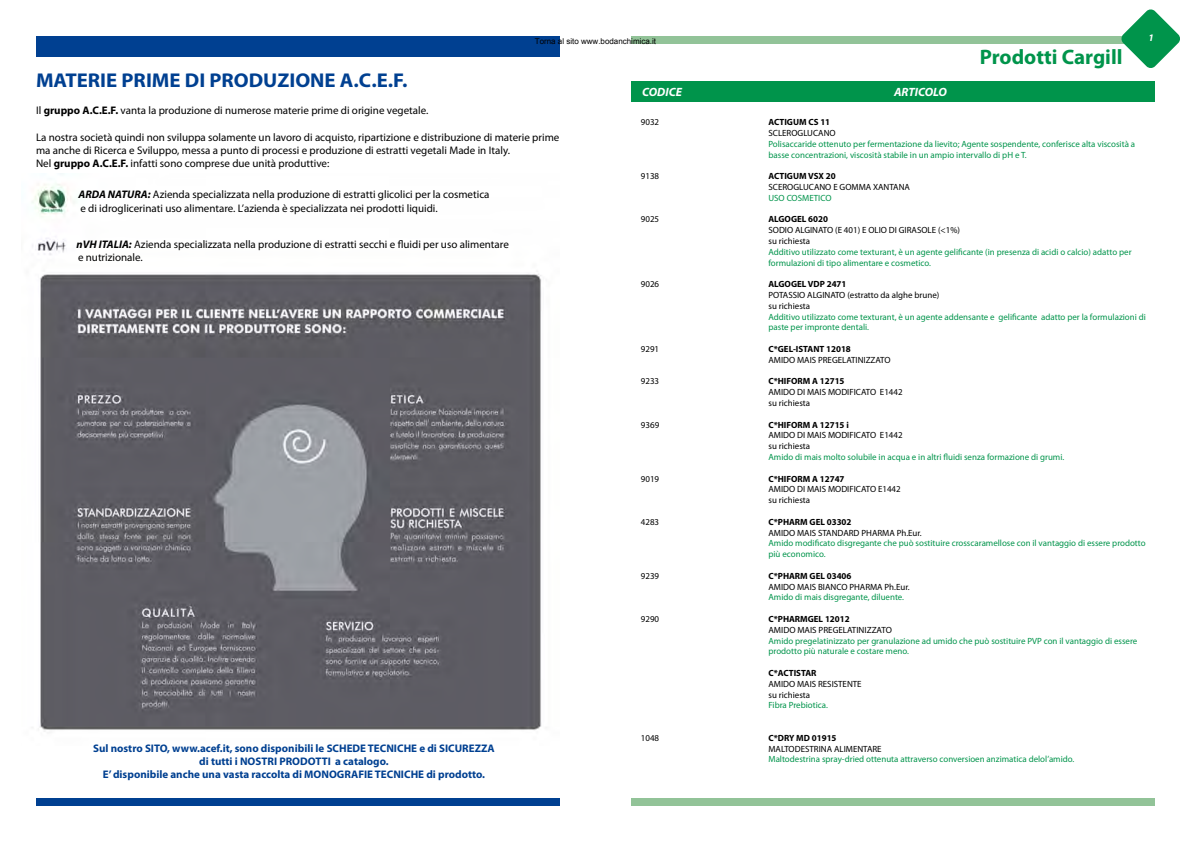
<style>
.page{position:relative;width:1191px;height:842px;background:#fff}
.page>*{position:absolute;margin:0;border:0;box-sizing:border-box;transform-origin:0 0}
.t1{font:700 21px "Myriad Pro";color:#00944b}
.t2{font:700 20px "Myriad Pro";color:#004091;scale:1.04 1}
.t3{font:italic 700 12px "Myriad Pro";color:#fff}
.t4{font:11px/13.2px "Myriad Pro";color:#000}
.t5{font:700 11px/13.2px "Myriad Pro";color:#004091;text-align:center}
.t6{font:italic 700 10px "Myriad Pro";color:#fff}
.t7{font:9px/10.8px "Myriad Pro";color:#00944b}
.t8{font:9px/10.8px "Myriad Pro";color:#000}
.t9{font:700 9px "Myriad Pro";color:#000}
.t10{font:8px "Arial";color:#000}
.s1{font-weight:700}
.s2{font-weight:700;font-style:italic}
</style>
<div class="page">
<img style="left:32px;top:173px;width:510px;height:559px">
<div style="left:631px;top:36px;width:505px;height:8px;background:#92c398"></div>
<svg style="left:1121px;top:9px;width:59px;height:59px"></svg>
<div style="left:631px;top:82px;width:524px;height:20px;background:#00944b"></div>
<div style="left:631px;top:798px;width:524px;height:8px;background:#92c398"></div>
<div style="left:36px;top:36px;width:523px;height:20px;background:#004091"></div>
<div style="left:36px;top:798px;width:523px;height:8px;background:#004091"></div>
<p class="t10" style="left:535px;top:36px;width:123px">Torna al sito www.bodanchimica.it</p>
<h1 class="t1" style="left:979px;top:43px;width:144px">Prodotti Cargill</h1>
<p class="t6" style="left:1148px;top:32px;width:7px">1</p>
<h2 class="t2" style="left:36px;top:67px;width:359px">MATERIE PRIME DI PRODUZIONE A.C.E.F.</h2>
<p class="t4" style="left:36px;top:104px;width:394px">Il <span class="s1">gruppo A.C.E.F.</span> vanta la produzione di numerose materie prime di origine vegetale.</p>
<p class="t4" style="left:36px;top:130px;width:525px">La nostra società quindi non sviluppa solamente un lavoro di acquisto, ripartizione e distribuzione di materie prime ma anche di Ricerca e Sviluppo, messa a punto di processi e produzione di estratti vegetali Made in Italy.<br>Nel <span class="s1">gruppo A.C.E.F.</span> infatti sono comprese due unità produttive:</p>
<p class="t4" style="left:79px;top:188px;width:412px"><span class="s2">ARDA NATURA:</span> Azienda specializzata nella produzione di estratti glicolici per la cosmetica e di idroglicerinati uso alimentare. L’azienda è specializzata nei prodotti liquidi.</p>
<p class="t4" style="left:76px;top:238px;width:434px"><span class="s2">nVH ITALIA:</span> Azienda specializzata nella produzione di estratti secchi e fluidi per uso alimentare e nutrizionale.</p>
<p class="t5" style="left:93px;top:741px;width:403px">Sul nostro SITO, www.acef.it, sono disponibili le SCHEDE TECNICHE e di SICUREZZA di tutti i NOSTRI PRODOTTI a catalogo.<br>E’ disponibile anche una vasta raccolta di MONOGRAFIE TECNICHE di prodotto.</p>
<h3 class="t3" style="left:642px;top:84px;width:41px">CODICE</h3>
<h3 class="t3" style="left:894px;top:84px;width:54px">ARTICOLO</h3>
<p class="t8" style="left:641px;top:117px;width:20px">9032</p>
<p class="t9" style="left:768px;top:116px;width:63px">ACTIGUM CS 11</p>
<p class="t8" style="left:768px;top:127px;width:69px">SCLEROGLUCANO</p>
<p class="t7" style="left:768px;top:138px;width:368px">Polisaccaride ottenuto per fermentazione da lievito; Agente sospendente, conferisce alta viscosità a basse concentrazioni, viscosità stabile in un ampio intervallo di pH e T.</p>
<p class="t8" style="left:641px;top:171px;width:20px">9138</p>
<p class="t9" style="left:768px;top:170px;width:69px">ACTIGUM VSX 20</p>
<p class="t8" style="left:768px;top:181px;width:143px">SCEROGLUCANO E GOMMA XANTANA</p>
<p class="t7" style="left:768px;top:192px;width:65px">USO COSMETICO</p>
<p class="t8" style="left:641px;top:214px;width:20px">9025</p>
<p class="t9" style="left:768px;top:213px;width:61px">ALGOGEL 6020</p>
<p class="t8" style="left:768px;top:225px;width:193px">SODIO ALGINATO (E 401) E OLIO DI GIRASOLE (&lt;1%) su richiesta</p>
<p class="t7" style="left:768px;top:246px;width:364px">Additivo utilizzato come texturant, è un agente gelificante (in presenza di acidi o calcio) adatto per formulazioni di tipo alimentare e cosmetico.</p>
<p class="t8" style="left:641px;top:279px;width:20px">9026</p>
<p class="t9" style="left:768px;top:278px;width:80px">ALGOGEL VDP 2471</p>
<p class="t8" style="left:768px;top:289px;width:172px">POTASSIO ALGINATO (estratto da alghe brune) su richiesta</p>
<p class="t7" style="left:768px;top:311px;width:379px">Additivo utilizzato come texturant, è un agente addensante e gelificante adatto per la formulazioni di paste per impronte dentali.</p>
<p class="t8" style="left:641px;top:343px;width:20px">9291</p>
<p class="t9" style="left:768px;top:343px;width:84px">C*GEL-ISTANT 12018</p>
<p class="t8" style="left:768px;top:354px;width:124px">AMIDO MAIS PREGELATINIZZATO</p>
<p class="t8" style="left:641px;top:376px;width:20px">9233</p>
<p class="t9" style="left:768px;top:375px;width:78px">C*HIFORM A 12715</p>
<p class="t8" style="left:768px;top:387px;width:136px">AMIDO DI MAIS MODIFICATO E1442 su richiesta</p>
<p class="t8" style="left:641px;top:419px;width:20px">9369</p>
<p class="t9" style="left:768px;top:419px;width:82px">C*HIFORM A 12715 i</p>
<p class="t8" style="left:768px;top:430px;width:136px">AMIDO DI MAIS MODIFICATO E1442 su richiesta</p>
<p class="t7" style="left:768px;top:451px;width:297px">Amido di mais molto solubile in acqua e in altri fluidi senza formazione di grumi.</p>
<p class="t8" style="left:641px;top:473px;width:20px">9019</p>
<p class="t9" style="left:768px;top:473px;width:78px">C*HIFORM A 12747</p>
<p class="t8" style="left:768px;top:484px;width:134px">AMIDO DI MAIS MODIFICATO E1442 su richiesta</p>
<p class="t8" style="left:641px;top:516px;width:20px">4283</p>
<p class="t9" style="left:768px;top:516px;width:85px">C*PHARM GEL 03302</p>
<p class="t8" style="left:768px;top:527px;width:155px">AMIDO MAIS STANDARD PHARMA Ph.Eur.</p>
<p class="t7" style="left:768px;top:538px;width:379px">Amido modificato disgregante che può sostituire crosscaramellose con il vantaggio di essere prodotto più economico.</p>
<p class="t8" style="left:641px;top:570px;width:20px">9239</p>
<p class="t9" style="left:768px;top:570px;width:85px">C*PHARM GEL 03406</p>
<p class="t8" style="left:768px;top:581px;width:143px">AMIDO MAIS BIANCO PHARMA Ph.Eur.</p>
<p class="t7" style="left:768px;top:592px;width:137px">Amido di mais disgregante, diluente.</p>
<p class="t8" style="left:641px;top:613px;width:20px">9290</p>
<p class="t9" style="left:768px;top:613px;width:83px">C*PHARMGEL 12012</p>
<p class="t8" style="left:768px;top:624px;width:125px">AMIDO MAIS PREGELATINIZZATO</p>
<p class="t7" style="left:768px;top:635px;width:370px">Amido pregelatinizzato per granulazione ad umido che può sostituire PVP con il vantaggio di essere prodotto più naturale e costare meno.</p>
<p class="t9" style="left:768px;top:667px;width:49px">C*ACTISTAR</p>
<p class="t8" style="left:768px;top:678px;width:95px">AMIDO MAIS RESISTENTE su richiesta</p>
<p class="t7" style="left:768px;top:700px;width:61px">Fibra Prebiotica.</p>
<p class="t8" style="left:641px;top:732px;width:20px">1048</p>
<p class="t9" style="left:768px;top:732px;width:70px">C*DRY MD 01915</p>
<p class="t8" style="left:768px;top:743px;width:115px">MALTODESTRINA ALIMENTARE</p>
<p class="t7" style="left:768px;top:754px;width:307px">Maltodestrina spray-dried ottenuta attraverso conversioen anzimatica delol’amido.</p>
</div>
